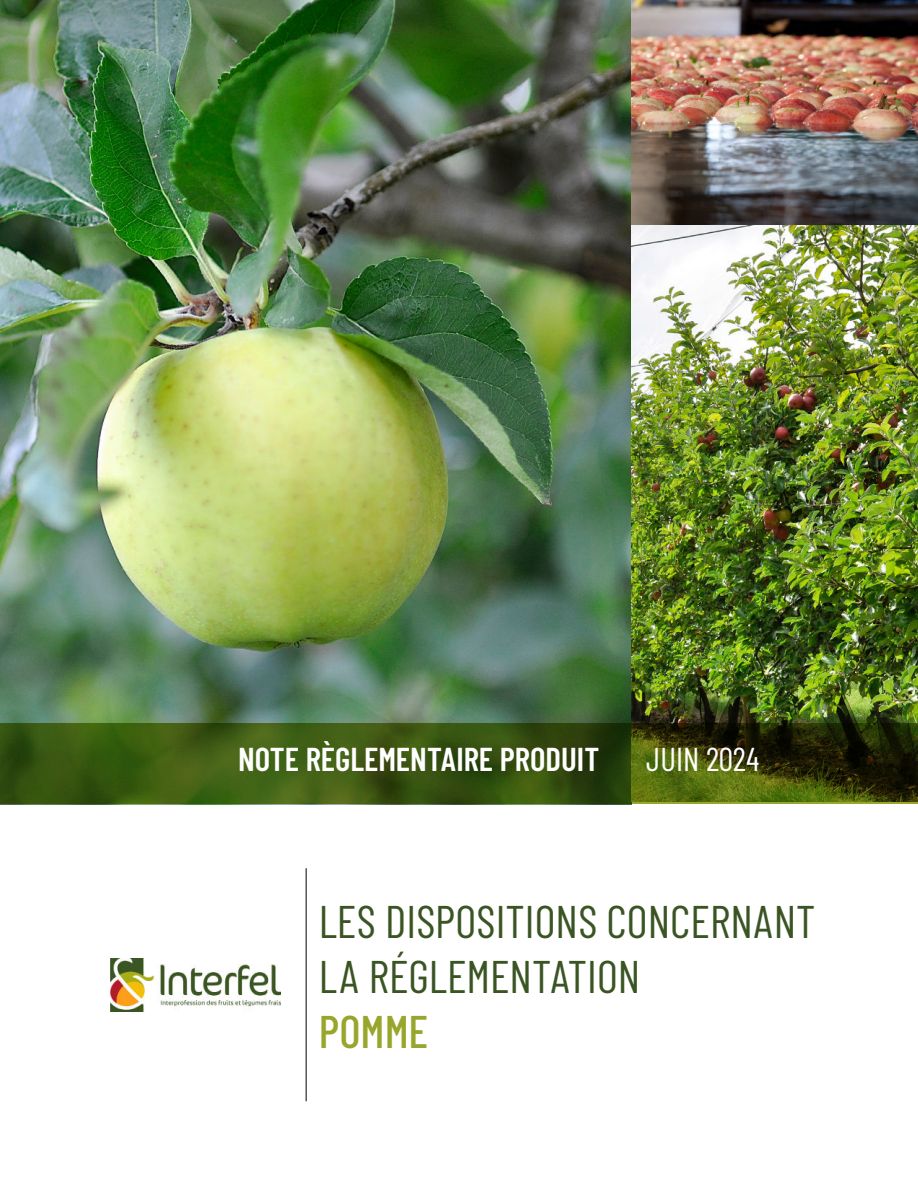
<style>
.page{position:relative;width:918px;height:1188px;background:#fff}
.page>*{position:absolute;margin:0;border:0;box-sizing:border-box;transform-origin:0 0}
.t1{font:45.6px/54.8px "Barlow Condensed";color:#3a5523}
.t2{font:600 33px "Barlow Condensed";color:#fff}
.t3{font:33px "Barlow Condensed";color:#fff}
.s1{font-weight:500;color:#98a62c}
.s2{font-weight:500;color:#98a62d}
</style>
<div class="page">
<img style="left:0;top:0;width:631px;height:723px">
<hr style="left:306px;top:868px;width:1px;height:233px;background:#000">
<img style="left:111px;top:958px;width:170px;height:53px">
<img style="left:631px;top:224px;width:287px;height:499px">
<img style="left:631px;top:0;width:287px;height:224px">
<svg style="left:0;top:723px;width:918px;height:81px;background:#374e0e"></svg>
<p class="t2" style="left:238px;top:747px;width:363px">NOTE RÈGLEMENTAIRE PRODUIT</p>
<p class="t3" style="left:646px;top:747px;width:115px">JUIN 2024</p>
<p class="t1" style="left:319px;top:897px;width:498px">LES DISPOSITIONS CONCERNANT<br>LA RÉGLEMENTATION<br><span class="s1">POMM</span><span class="s2">E</span></p>
</div>
